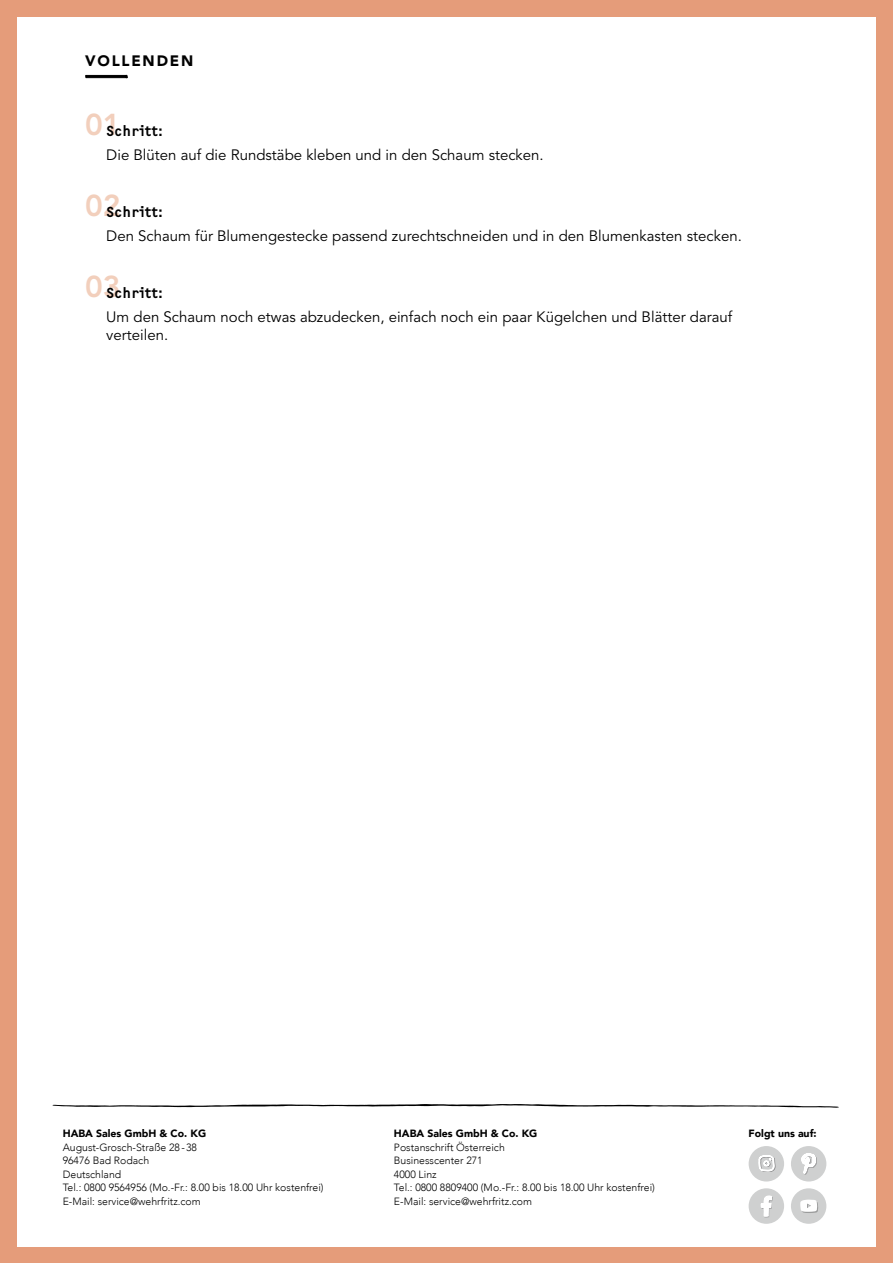
<style>
.page{position:relative;width:893px;height:1263px;background:#e59c7a}
.page>*{position:absolute;margin:0;border:0;box-sizing:border-box;transform-origin:0 0}
.t1{font:15px/18px "Avenir LT";color:#000}
.t2{font:700 15px "OCR Bczyk";color:#000}
.t3{font:900 15px "Avenir LT";letter-spacing:.12em;color:#000}
.t4{font:300 10.5px/13.5px "Avenir";color:#000}
.t5{font:900 10.5px "Avenir";color:#000}
.s1{font-family:"Avenir LT";font-weight:800;font-size:30px;color:#f2cfbc}
</style>
<div class="page">
<div style="left:17px;top:17px;width:859px;height:1229px;background:#fff"></div>
<svg style="left:85px;top:75px;width:43px;height:3px"></svg>
<div style="left:791px;top:1188px;width:35px;height:36px;background:#cfd0d0;border-radius:50%"></div>
<svg style="left:800px;top:1199px;width:18px;height:14px"></svg>
<div style="left:749px;top:1188px;width:35px;height:36px;background:#cfd0d0;border-radius:50%"></div>
<svg style="left:761px;top:1195px;width:12px;height:23px"></svg>
<div style="left:791px;top:1146px;width:35px;height:35px;background:#cfd0d0;border-radius:50%"></div>
<svg style="left:801px;top:1153px;width:16px;height:22px"></svg>
<div style="left:749px;top:1146px;width:35px;height:35px;background:#cfd0d0;border-radius:50%"></div>
<svg style="left:758px;top:1155px;width:18px;height:27px"></svg>
<img style="left:52px;top:1104px;width:787px;height:4px">
<h1 class="t3" style="left:85px;top:52px;width:110px">VOLLENDEN</h1>
<h1 class="t2" style="left:85px;top:123px;width:79px"><span class="s1">01</span>Schritt:</h1>
<h1 class="t1" style="left:106px;top:146px;width:439px">Die Blüten auf die Rundstäbe kleben und in den Schaum stecken.</h1>
<h1 class="t2" style="left:85px;top:204px;width:79px"><span class="s1">02</span>Schritt:</h1>
<h1 class="t1" style="left:106px;top:227px;width:637px">Den Schaum für Blumengestecke passend zurechtschneiden und in den Blumenkasten stecken.</h1>
<h1 class="t2" style="left:85px;top:285px;width:79px"><span class="s1">03</span>Schritt:</h1>
<h1 class="t1" style="left:106px;top:308px;width:628px">Um den Schaum noch etwas abzudecken, einfach noch ein paar Kügelchen und Blätter darauf verteilen.</h1>
<p class="t5" style="left:63px;top:1125px;width:145px">HABA Sales GmbH &amp; Co. KG</p>
<p class="t4" style="left:63px;top:1140px;width:262px">August-Grosch-Straße 28-38<br>96476 Bad Rodach<br>Deutschland<br>Tel.: 0800 9564956 (Mo.-Fr.: 8.00 bis 18.00 Uhr kostenfrei)<br>E-Mail: service@wehrfritz.com</p>
<p class="t5" style="left:394px;top:1125px;width:145px">HABA Sales GmbH &amp; Co. KG</p>
<p class="t4" style="left:394px;top:1140px;width:262px">Postanschrift Österreich<br>Businesscenter 271<br>4000 Linz<br>Tel.: 0800 8809400 (Mo.-Fr.: 8.00 bis 18.00 Uhr kostenfrei)<br>E-Mail: service@wehrfritz.com</p>
<p class="t5" style="left:749px;top:1125px;width:70px">Folgt uns auf:</p>
</div>
